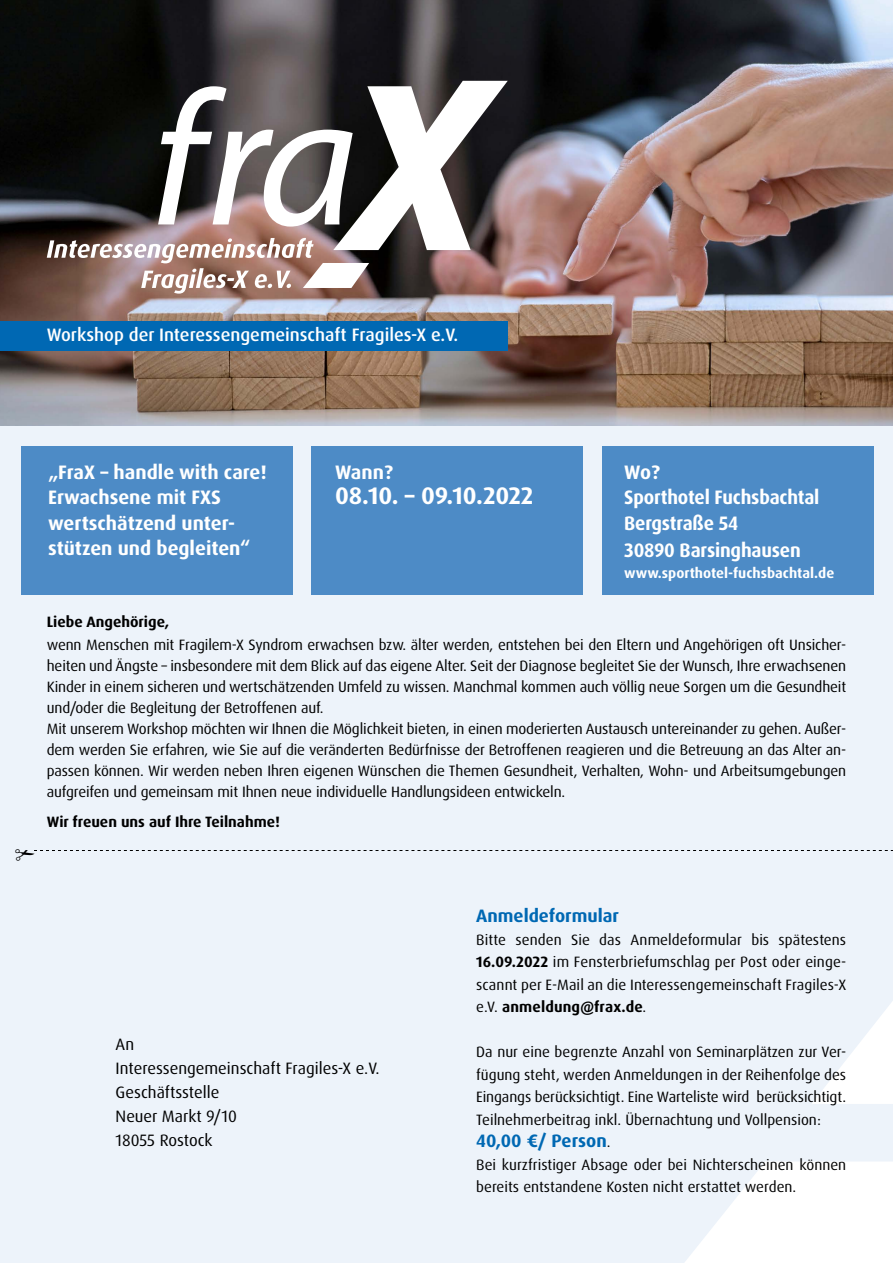
<style>
.page{position:relative;width:893px;height:1263px;background:#edf3fa}
.page>*{position:absolute;margin:0;border:0;box-sizing:border-box;transform-origin:0 0}
.t1{font:700 24px "Dax Pro";letter-spacing:-.005em;color:#fff}
.t2{font:700 19.5px/26px "Dax Pro";letter-spacing:-.01em;color:#fff}
.t3{font:500 18px "Dax Pro";color:#fff}
.t4{font:700 18px "Dax Pro";color:#0068b3}
.t5{font:16.5px/24px "Dax Pro";color:#000}
.t6{font:15px/22.5px "Dax Pro";letter-spacing:-.01em;color:#000;text-align:justify}
.t7{font:700 15px "Dax Pro";color:#000}
.t8{font:700 14.25px "Dax Pro";color:#fff}
.s1{font-weight:700}
.s2{font-weight:400;font-size:15px;color:#000}
</style>
<div class="page">
<img style="left:0;top:0;width:893px;height:425px">
<svg style="left:812px;top:1001px;width:81px;height:103px"></svg>
<svg style="left:685px;top:1162px;width:208px;height:101px"></svg>
<div style="left:21px;top:446px;width:272px;height:149px;background:#4d8bc6"></div>
<div style="left:312px;top:446px;width:271px;height:149px;background:#4d8bc6"></div>
<div style="left:602px;top:446px;width:271px;height:149px;background:#4d8bc6"></div>
<div style="left:0;top:321px;width:508px;height:30px;background:#0068b3"></div>
<svg style="left:47px;top:81px;width:461px;height:213px;background:#79706e"></svg>
<svg style="left:34px;top:850px;width:859px;height:1px"></svg>
<p class="t3" style="left:47px;top:324px;width:413px">Workshop der Interessengemeinschaft Fragiles-X e.V.</p>
<h2 class="t2" style="left:48px;top:459px;width:220px;line-height:25.5px">„FraX – handle with care!<br>Erwachsene mit FXS wertschätzend unter&shy;stützen und begleiten“</h2>
<h2 class="t2" style="left:335px;top:459px;width:59px">Wann?</h2>
<h1 class="t1" style="left:335px;top:480px;width:200px">08.10. – 09.10.2022</h1>
<h2 class="t2" style="left:624px;top:459px;width:197px">Wo?<br>Sporthotel Fuchsbachtal<br>Bergstraße 54<br>30890 Barsinghausen</h2>
<p class="t8" style="left:624px;top:564px;width:212px">www.sporthotel-fuchsbachtal.de</p>
<p class="t7" style="left:47px;top:612px;width:124px">Liebe Angehörige,</p>
<p class="t6" style="left:47px;top:634px;width:801px;line-height:21px;text-align:left">wenn Menschen mit Fragilem-X Syndrom erwachsen bzw. älter werden, entstehen bei den Eltern und Angehörigen oft Unsicher&shy;heiten und Ängste – insbesondere mit dem Blick auf das eigene Alter. Seit der Diagnose begleitet Sie der Wunsch, Ihre erwachsenen Kinder in einem sicheren und wertschätzenden Umfeld zu wissen. Manchmal kommen auch völlig neue Sorgen um die Gesundheit und/oder die Begleitung der Betroffenen auf.<br>Mit unserem Workshop möchten wir Ihnen die Möglichkeit bieten, in einen moderierten Austausch untereinander zu gehen. Außer&shy;dem werden Sie erfahren, wie Sie auf die veränderten Bedürfnisse der Betroffenen reagieren und die Betreuung an das Alter an&shy;passen können. Wir werden neben Ihren eigenen Wünschen die Themen Gesundheit, Verhalten, Wohn- und Arbeitsumgebungen aufgreifen und gemeinsam mit Ihnen neue individuelle Handlungsideen entwickeln.</p>
<p class="t7" style="left:47px;top:812px;width:235px">Wir freuen uns auf Ihre Teilnahme!</p>
<p class="t5" style="left:116px;top:1032px;width:265px">An<br>Interessengemeinschaft Fragiles-X e.V.<br>Geschäftsstelle<br>Neuer Markt 9/10<br>18055 Rostock</p>
<p class="t4" style="left:476px;top:904px;width:144px">Anmeldeformular</p>
<p class="t6" style="left:476px;top:928px;width:371px">Bitte senden Sie das Anmeldeformular bis spätestens <span class="s1">16.09.2022</span> im Fensterbriefumschlag per Post oder einge&shy;scannt per E-Mail an die Interessengemeinschaft Fragiles-X e.V. <span class="s1">anmeldung@frax.de</span>.</p>
<p class="t6" style="left:476px;top:1041px;width:371px">Da nur eine begrenzte Anzahl von Seminarplätzen zur Ver&shy;fügung steht, werden Anmeldungen in der Reihenfolge des Eingangs berücksichtigt. Eine Warteliste wird berücksichtigt.<br>Teilnehmerbeitrag inkl. Übernachtung und Vollpension:</p>
<p class="t4" style="left:476px;top:1129px;width:136px">40,00 €/ Person<span class="s2">.</span></p>
<p class="t6" style="left:476px;top:1153px;width:371px">Bei kurzfristiger Absage oder bei Nichterscheinen können bereits entstandene Kosten nicht erstattet werden.</p>
</div>
